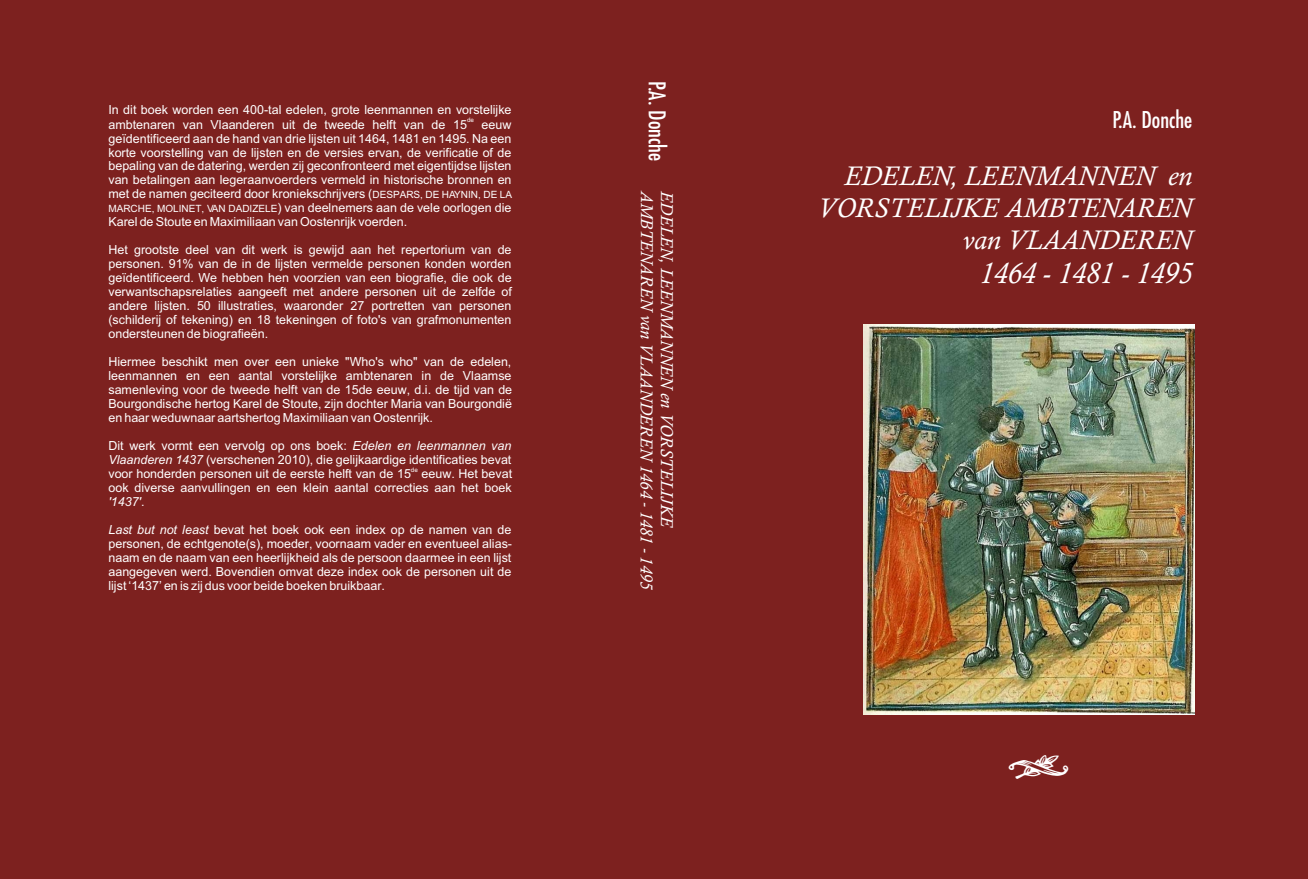
<style>
.page{position:relative;width:1308px;height:879px;background:#fff}
.page>*{position:absolute;margin:0;border:0;box-sizing:border-box;transform-origin:0 0}
.t1{font:italic 30px "Calisto";color:#fff}
.t2{font:30px "Schluss Vignetten";color:#fff}
.t3{font:italic 27.5px/31.8px "Calisto";color:#fff;text-align:right}
.t4{font:22.5px "Fujiyama";color:#fff}
.t5{font:italic 17.5px/20.2px "Calisto";letter-spacing:-.005em;color:#fff}
.t6{font:12.5px/14px "Arial";color:#fff;text-align:justify}
.t7{font:6.25px "Arial";color:#fff}
.s1{font-size:10px}
.s2{font-style:italic}
</style>
<div class="page">
<div style="left:0;top:0;width:1307px;height:879px;background:#7d211f"></div>
<img style="left:863px;top:324px;width:331px;height:391px">
<p class="t6" style="left:108px;top:104px;width:405px">In dit boek worden een 400-tal edelen, grote leenmannen en vorstelijke</p>
<p class="t7" style="left:467px;top:118px;width:8px">de</p>
<p class="t6" style="left:108px;top:118px;width:405px">ambtenaren van Vlaanderen uit de tweede helft van de 15 eeuw geïdentificeerd aan de hand van drie lijsten uit 1464, 1481 en 1495. Na een korte voorstelling van de lijsten en de versies ervan, de verificatie of de bepaling van de datering, werden zij geconfronteerd met eigentijdse lijsten van betalingen aan legeraanvoerders vermeld in historische bronnen en met de namen geciteerd door kroniekschrijvers (<span class="s1">DESPARS, DE HAYNIN, DE LA MARCHE, MOLINET, VAN DADIZELE</span>) van deelnemers aan de vele oorlogen die Karel de Stoute en Maximiliaan van Oostenrijk voerden.</p>
<p class="t6" style="left:108px;top:244px;width:405px">Het grootste deel van dit werk is gewijd aan het repertorium van de personen. 91% van de in de lijsten vermelde personen konden worden geïdentificeerd. We hebben hen voorzien van een biografie, die ook de verwantschapsrelaties aangeeft met andere personen uit de zelfde of andere lijsten. 50 illustraties, waaronder 27 portretten van personen (schilderij of tekening) en 18 tekeningen of foto's van grafmonumenten ondersteunen de biografieën.</p>
<p class="t6" style="left:108px;top:356px;width:405px">Hiermee beschikt men over een unieke "Who's who" van de edelen, leenmannen en een aantal vorstelijke ambtenaren in de Vlaamse samenleving voor de tweede helft van de 15de eeuw, d.i. de tijd van de Bourgondische hertog Karel de Stoute, zijn dochter Maria van Bourgondië en haar weduwnaar aartshertog Maximiliaan van Oostenrijk.</p>
<p class="t6" style="left:108px;top:439px;width:404px">Dit werk vormt een vervolg op ons boek: <span class="s2">Edelen en leenmannen van<br>Vlaanderen 1437</span> (verschenen 2010), die gelijkaardige identificaties bevat</p>
<p class="t7" style="left:411px;top:467px;width:8px">de</p>
<p class="t6" style="left:108px;top:468px;width:405px">voor honderden personen uit de eerste helft van de 15 eeuw. Het bevat ook diverse aanvullingen en een klein aantal correcties aan het boek <span class="s2">'1437'</span>.</p>
<p class="t6" style="left:108px;top:524px;width:405px"><span class="s2">Last but not least</span> bevat het boek ook een index op de namen van de personen, de echtgenote(s), moeder, voornaam vader en eventueel alias&shy;naam en de naam van een heerlijkheid als de persoon daarmee in een lijst aangegeven werd. Bovendien omvat deze index ook de personen uit de lijst ‘1437’ en is zij dus voor beide boeken bruikbaar.</p>
<h3 class="t4" style="left:671px;top:81px;width:81px;rotate:90deg">P.A. Donche</h3>
<h3 class="t5" style="left:675px;top:191px;width:400px;rotate:90deg">EDELEN, LEENMANNEN en VORSTELIJKE<br>AMBTENARENvan VLAANDEREN 1464 - 1481 - 1495</h3>
<h3 class="t4" style="left:1112px;top:106px;width:81px">P.A. Donche</h3>
<h2 class="t3" style="left:817px;top:162px;width:376px">EDELEN, LEENMANNEN en<br>VORSTELIJKE AMBTENAREN van VLAANDEREN</h2>
<h1 class="t1" style="left:979px;top:261px;width:214px">1464 - 1481 - 1495</h1>
<h1 class="t2" style="left:1008px;top:751px;width:64px">p</h1>
</div>
